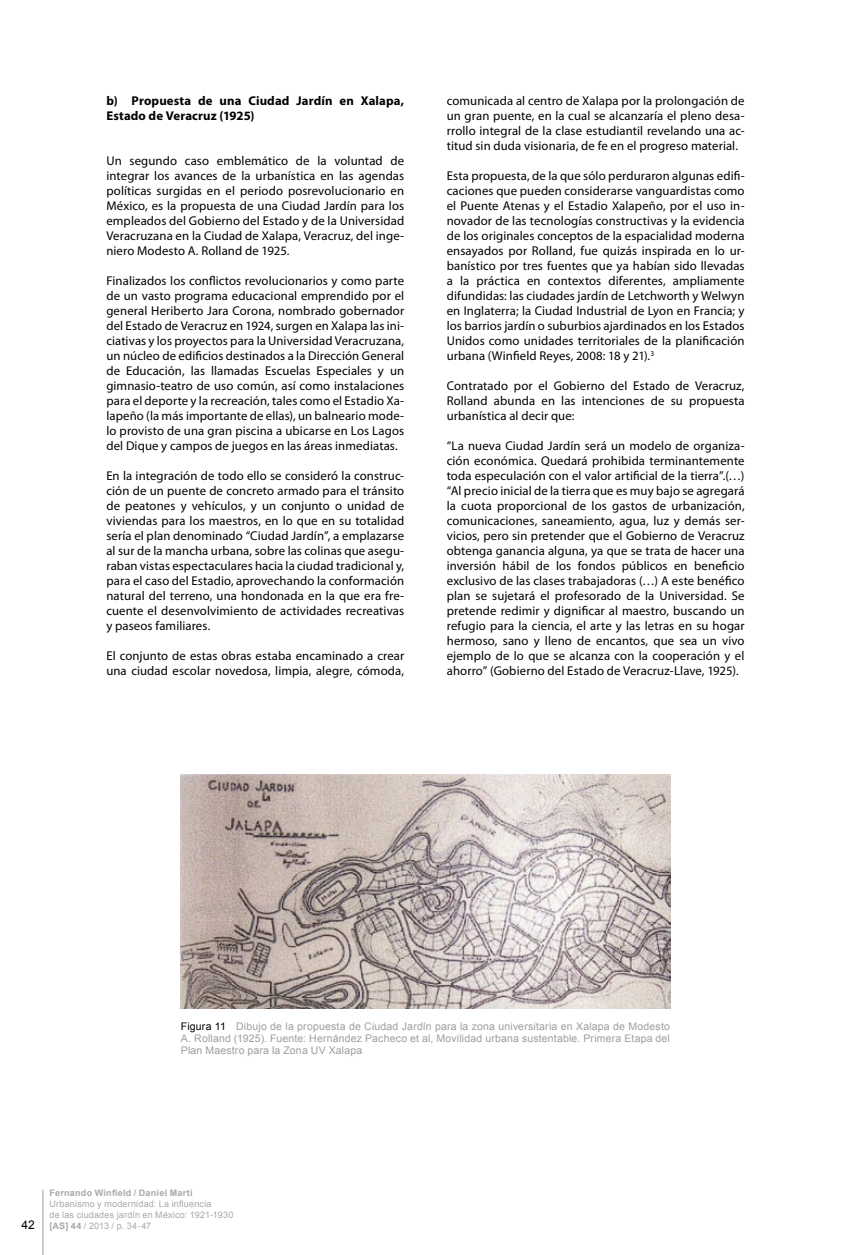
<style>
.page{position:relative;width:851px;height:1255px;background:#fff}
.page>*{position:absolute;margin:0;border:0;box-sizing:border-box;transform-origin:0 0}
.t1{font:12.75px/15px "Myriad Pro";letter-spacing:.005em;color:#000;text-align:justify}
.t2{font:700 12.75px/15px "Myriad Pro";letter-spacing:.01em;color:#000}
.t3{font:10.5px/12px "Arial";letter-spacing:.015em;color:#9c9e9f;text-align:justify}
.t4{font:9px "Arial";letter-spacing:.02em;color:#a7a8aa}
.t5{font:700 9px "Arial";letter-spacing:.03em;color:#a7a8aa}
.s1{color:#000}
.s2{font-size:12px;color:#000}
.s3{font-weight:700}
</style>
<div class="page">
<hr style="left:43px;top:1189px;width:1px;height:65px;background:#9c9e9f">
<img style="left:181px;top:775px;width:489px;height:233px">
<p class="t2" style="left:106px;top:93px;width:299px">b) Propuesta de una Ciudad Jardín en Xalapa,<br>Estado de Veracruz (1925)</p>
<p class="t1" style="left:106px;top:153px;width:299px">Un segundo caso emblemático de la voluntad de integrar los avances de la urbanística en las agendas políticas surgidas en el periodo posrevolucionario en México, es la propuesta de una Ciudad Jardín para los empleados del Gobierno del Estado y de la Universidad Veracruzana en la Ciudad de Xalapa, Veracruz, del inge&shy;niero Modesto A. Rolland de 1925.</p>
<p class="t1" style="left:106px;top:273px;width:299px">Finalizados los conflictos revolucionarios y como parte de un vasto programa educacional emprendido por el general Heriberto Jara Corona, nombrado gobernador del Estado de Veracruz en 1924, surgen en Xalapa las ini&shy;ciativas y los proyectos para la Universidad Veracruzana, un núcleo de edificios destinados a la Dirección General de Educación, las llamadas Escuelas Especiales y un gimnasio-teatro de uso común, así como instalaciones para el deporte y la recreación, tales como el Estadio Xa&shy;lapeño (la más importante de ellas), un balneario mode&shy;lo provisto de una gran piscina a ubicarse en Los Lagos del Dique y campos de juegos en las áreas inmediatas.</p>
<p class="t1" style="left:106px;top:468px;width:299px">En la integración de todo ello se consideró la construc&shy;ción de un puente de concreto armado para el tránsito de peatones y vehículos, y un conjunto o unidad de viviendas para los maestros, en lo que en su totalidad sería el plan denominado “Ciudad Jardín”, a emplazarse al sur de la mancha urbana, sobre las colinas que asegu&shy;raban vistas espectaculares hacia la ciudad tradicional y, para el caso del Estadio, aprovechando la conformación natural del terreno, una hondonada en la que era fre&shy;cuente el desenvolvimiento de actividades recreativas y paseos familiares.</p>
<p class="t1" style="left:106px;top:648px;width:299px">El conjunto de estas obras estaba encaminado a crear una ciudad escolar novedosa, limpia, alegre, cómoda,</p>
<p class="t1" style="left:446px;top:93px;width:299px">comunicada al centro de Xalapa por la prolongación de un gran puente, en la cual se alcanzaría el pleno desa&shy;rrollo integral de la clase estudiantil revelando una ac&shy;titud sin duda visionaria, de fe en el progreso material.</p>
<p class="t1" style="left:446px;top:168px;width:299px">Esta propuesta, de la que sólo perduraron algunas edifi&shy;caciones que pueden considerarse vanguardistas como el Puente Atenas y el Estadio Xalapeño, por el uso in&shy;novador de las tecnologías constructivas y la evidencia de los originales conceptos de la espacialidad moderna ensayados por Rolland, fue quizás inspirada en lo ur&shy;banístico por tres fuentes que ya habían sido llevadas a la práctica en contextos diferentes, ampliamente difundidas: las ciudades jardín de Letchworth y Welwyn en Inglaterra; la Ciudad I ndustrial de Lyon en Francia; y los barrios jardín o suburbios ajardinados en los Estados Unidos como unidades territoriales de la planificación urbana (Winfield Reyes, 2008: 18 y 21).<sup>3</sup></p>
<p class="t1" style="left:446px;top:378px;width:299px">Contratado por el Gobierno del Estado de Veracruz, Rolland abunda en las intenciones de su propuesta urbanística al decir que:</p>
<p class="t1" style="left:446px;top:438px;width:299px">“La nueva Ciudad Jardín será un modelo de organiza&shy;ción económica. Quedará prohibida terminantemente toda especulación con el valor artificial de la tierra”.(…) “Al precio inicial de la tierra que es muy bajo se agregará la cuota proporcional de los gastos de urbanización, comunicaciones, saneamiento, agua, luz y demás ser&shy;vicios, pero sin pretender que el Gobierno de Veracruz obtenga ganancia alguna, ya que se trata de hacer una inversión hábil de los fondos públicos en beneficio exclusivo de las clases trabajadoras (…) A este benéfico plan se sujetará el profesorado de la Universidad. Se pretende redimir y dignificar al maestro, buscando un refugio para la ciencia, el arte y las letras en su hogar hermoso, sano y lleno de encantos, que sea un vivo ejemplo de lo que se alcanza con la cooperación y el ahorro” (Gobierno del Estado de Veracruz-Llave, 1925).</p>
<p class="t3" style="left:181px;top:1019px;width:490px"><span class="s1">Figura 11</span> Dibujo de la propuesta de Ciudad Jardín para la zona universitaria en Xalapa de Modesto A. Rolland (1925). Fuente: Hernández Pacheco et al, Movilidad urbana sustentable. Primera Etapa del Plan Maestro para la Zona UV Xalapa</p>
<p class="t5" style="left:49px;top:1186px;width:145px">Fernando Winfield / Daniel Martí</p>
<p class="t4" style="left:49px;top:1197px;width:163px">Urbanismo y modernidad: La influencia</p>
<p class="t4" style="left:49px;top:1208px;width:185px">de las ciudades jardín en México: 1921-1930</p>
<p class="t4" style="left:21px;top:1219px;width:131px"><span class="s2">42</span> <span class="s3">[AS] 44</span> / 2013 / p. 34-47</p>
</div>
